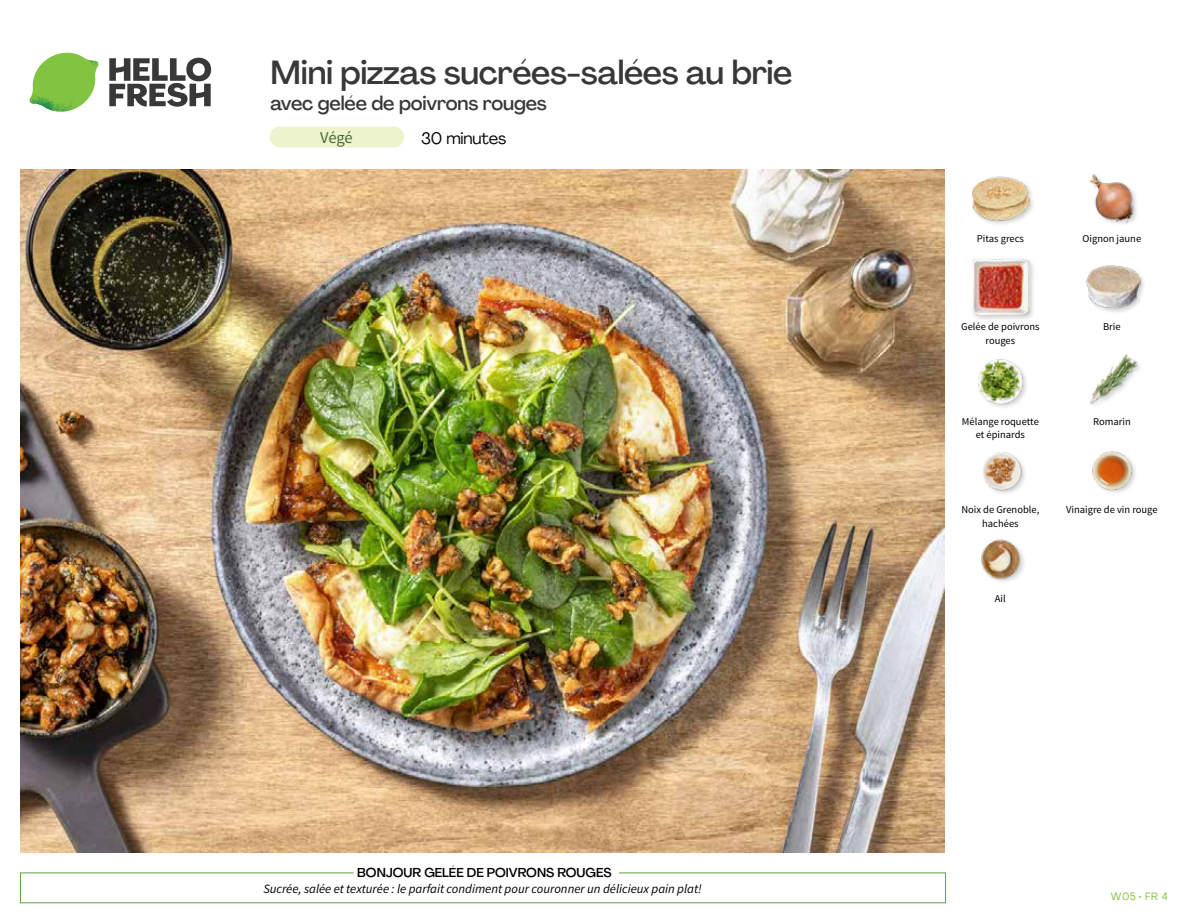
<style>
.page{position:relative;width:1188px;height:918px;background:#fff}
.page>*{position:absolute;margin:0;border:0;box-sizing:border-box;transform-origin:0 0}
.t1{font:500 33px "Agrandir";letter-spacing:-.01em;color:#383839}
.t2{font:500 19.5px "Agrandir";letter-spacing:-.01em;color:#383839}
.t3{font:16.5px "Agrandir";letter-spacing:-.01em;color:#000}
.t4{font:16.5px "Source Sans Pro";color:#476b32}
.t5{font:italic 12.75px "Source Sans Pro";color:#000}
.t6{font:500 12.75px "Agrandir";color:#000}
.t7{font:10.5px "Source Sans Pro";color:#000}
.t8{font:10.5px "Agrandir";color:#82c341}
</style>
<div class="page">
<div style="left:270px;top:127px;width:134px;height:20px;background:#edf3cd;border-radius:10px"></div>
<svg style="left:109px;top:57px;width:102px;height:50px"></svg>
<svg style="left:34px;top:53px;width:62px;height:40px"></svg>
<img style="left:67px;top:53px;width:32px;height:26px">
<img style="left:33px;top:75px;width:59px;height:11px">
<img style="left:29px;top:79px;width:61px;height:33px">
<img style="left:65px;top:86px;width:27px;height:25px">
<div style="left:20px;top:873px;width:926px;height:30px;border:1px solid #609f43"></div>
<div style="left:354px;top:865px;width:265px;height:15px;background:#fff"></div>
<img style="left:21px;top:170px;width:924px;height:682px">
<img style="left:981px;top:539px;width:43px;height:43px">
<img style="left:1092px;top:451px;width:43px;height:42px">
<img style="left:983px;top:452px;width:42px;height:42px">
<img style="left:1089px;top:354px;width:51px;height:51px">
<img style="left:978px;top:359px;width:49px;height:48px">
<div style="left:1085px;top:264px;width:62px;height:51px;background:#000;opacity:.2"></div>
<img style="left:1085px;top:265px;width:56px;height:45px">
<div style="left:971px;top:257px;width:64px;height:65px;background:#000;opacity:.2"></div>
<img style="left:972px;top:259px;width:57px;height:57px">
<img style="left:1089px;top:174px;width:48px;height:50px">
<div style="left:971px;top:176px;width:64px;height:50px;background:#000;opacity:.2"></div>
<img style="left:972px;top:176px;width:57px;height:50px">
<h1 class="t1" style="left:271px;top:52px;width:523px">Mini pizzas sucrées-salées au brie</h1>
<h2 class="t2" style="left:271px;top:91px;width:278px">avec gelée de poivrons rouges</h2>
<h3 class="t4" style="left:320px;top:128px;width:34px">Végé</h3>
<h3 class="t3" style="left:421px;top:128px;width:87px">30 minutes</h3>
<p class="t6" style="left:357px;top:864px;width:256px">BONJOUR GELÉE DE POIVRONS ROUGES</p>
<p class="t5" style="left:263px;top:881px;width:440px">Sucrée, salée et texturée : le parfait condiment pour couronner un délicieux pain plat!</p>
<p class="t7" style="left:977px;top:232px;width:49px">Pitas grecs</p>
<p class="t7" style="left:1083px;top:232px;width:60px">Oignon jaune</p>
<p class="t7" style="left:961px;top:320px;width:80px">Gelée de poivrons</p>
<p class="t7" style="left:1103px;top:320px;width:19px">Brie</p>
<p class="t7" style="left:986px;top:334px;width:31px">rouges</p>
<p class="t7" style="left:962px;top:415px;width:79px">Mélange roquette</p>
<p class="t7" style="left:1093px;top:415px;width:39px">Romarin</p>
<p class="t7" style="left:976px;top:428px;width:51px">et épinards</p>
<p class="t7" style="left:961px;top:503px;width:79px">Noix de Grenoble,</p>
<p class="t7" style="left:1066px;top:503px;width:93px">Vinaigre de vin rouge</p>
<p class="t7" style="left:982px;top:517px;width:38px">hachées</p>
<p class="t7" style="left:995px;top:592px;width:12px">Ail</p>
<p class="t8" style="left:1111px;top:890px;width:58px">W05 • FR 4</p>
</div>
